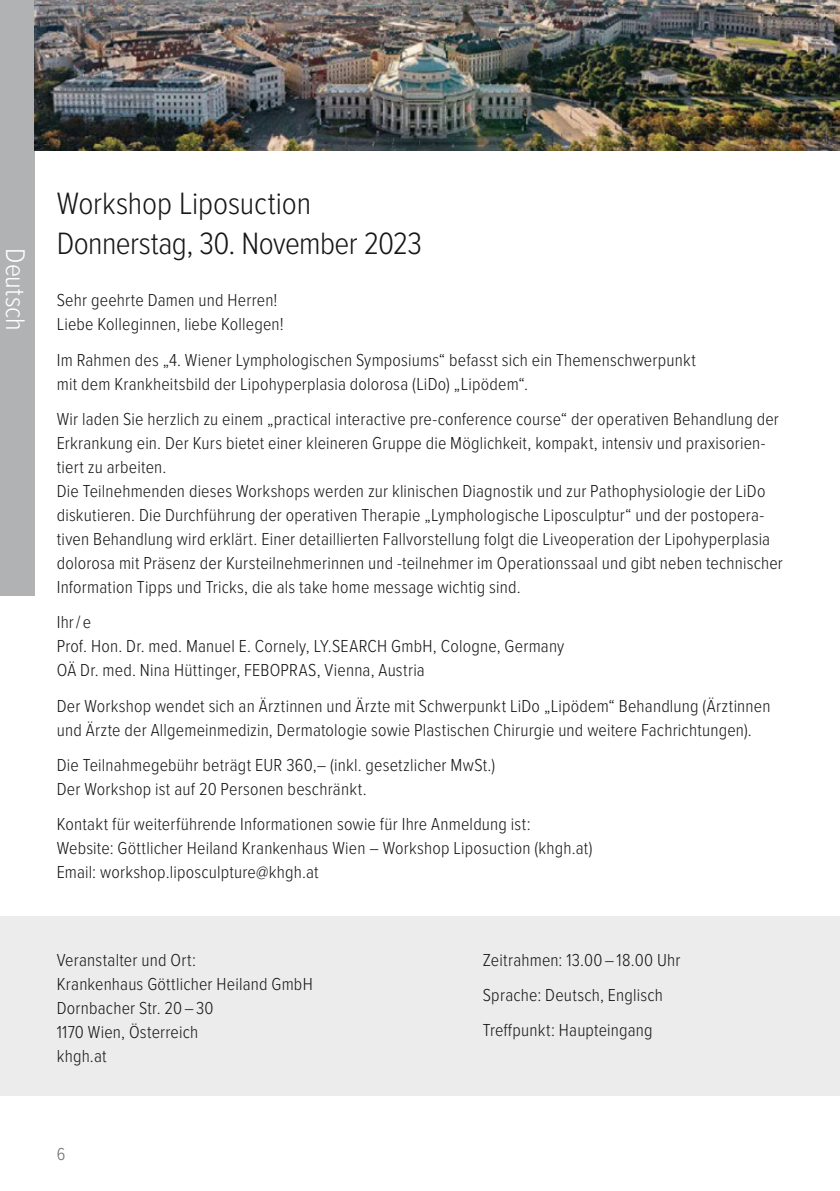
<style>
.page{position:relative;width:840px;height:1191px;background:#fff}
.page>*{position:absolute;margin:0;border:0;box-sizing:border-box;transform-origin:0 0}
.t1{font:300 32px/40px "Proxima Nova Cond";letter-spacing:-.015em;color:#181716}
.t2{font:300 28px "Proxima Nova Cond";color:#fff}
.t3{font:300 18px/24px "Proxima Nova Cond";letter-spacing:.01em;color:#181716}
.t4{font:300 18px "Proxima Nova Cond";color:#6e6e6e}
</style>
<div class="page">
<div style="left:0;top:0;width:34px;height:596px;background:#b1b2b3"></div>
<div style="left:0;top:916px;width:839px;height:180px;background:#ececec"></div>
<img style="left:34px;top:0;width:805px;height:150px">
<h2 class="t2" style="left:36px;top:248px;width:84px;rotate:90deg">Deutsch</h2>
<h1 class="t1" style="left:57px;top:181px;width:366px">Workshop Liposuction<br>Donnerstag, 30. November 2023</h1>
<p class="t3" style="left:57px;top:287px;width:228px">Sehr geehrte Damen und Herren!<br>Liebe Kolleginnen, liebe Kollegen!</p>
<p class="t3" style="left:57px;top:347px;width:640px">Im Rahmen des „4. Wiener Lymphologischen Symposiums“ befasst sich ein Themenschwerpunkt mit dem Krankheitsbild der Lipohyperplasia dolorosa (LiDo) „Lipödem“.</p>
<p class="t3" style="left:57px;top:406px;width:727px">Wir laden Sie herzlich zu einem „practical interactive pre-conference course“ der operativen Behandlung der Erkrankung ein. Der Kurs bietet einer kleineren Gruppe die Möglichkeit, kompakt, intensiv und praxisorien&shy;tiert zu arbeiten.<br>Die Teilnehmenden dieses Workshops werden zur klinischen Diagnostik und zur Pathophysiologie der LiDo diskutieren. Die Durchführung der operativen Therapie „Lymphologische Liposculptur“ und der postopera&shy;tiven Behandlung wird erklärt. Einer detaillierten Fallvorstellung folgt die Liveoperation der Lipohyperplasia dolorosa mit Präsenz der Kursteilnehmerinnen und -teilnehmer im Operationssaal und gibt neben technischer Information Tipps und Tricks, die als take home message wichtig sind.</p>
<p class="t3" style="left:57px;top:609px;width:509px">Ihr / e<br>Prof. Hon. Dr. med. Manuel E. Cornely, LY.SEARCH GmbH, Cologne, Germany<br>OÄ Dr. med. Nina Hüttinger, FEBOPRAS, Vienna, Austria</p>
<p class="t3" style="left:57px;top:692px;width:714px">Der Workshop wendet sich an Ärztinnen und Ärzte mit Schwerpunkt LiDo „Lipödem“ Behandlung (Ärztinnen und Ärzte der Allgemeinmedizin, Dermatologie sowie Plastischen Chirurgie und weitere Fachrichtungen).</p>
<p class="t3" style="left:57px;top:752px;width:439px">Die Teilnahmegebühr beträgt EUR 360,– (inkl. gesetzlicher MwSt.)<br>Der Workshop ist auf 20 Personen beschränkt.</p>
<p class="t3" style="left:57px;top:811px;width:537px">Kontakt für weiterführende Informationen sowie für Ihre Anmeldung ist:<br>Website: Göttlicher Heiland Krankenhaus Wien – Workshop Liposuction (khgh.at)<br>Email: workshop.liposculpture@khgh.at</p>
<p class="t3" style="left:57px;top:946px;width:257px">Veranstalter und Ort:<br>Krankenhaus Göttlicher Heiland GmbH<br>Dornbacher Str. 20 – 30<br>1170 Wien, Österreich<br>khgh.at</p>
<p class="t3" style="left:482px;top:941px;width:199px;line-height:35.4px">Zeitrahmen: 13.00 – 18.00 Uhr<br>Sprache: Deutsch, Englisch<br>Treffpunkt: Haupteingang</p>
<p class="t4" style="left:57px;top:1140px;width:10px">6</p>
</div>
